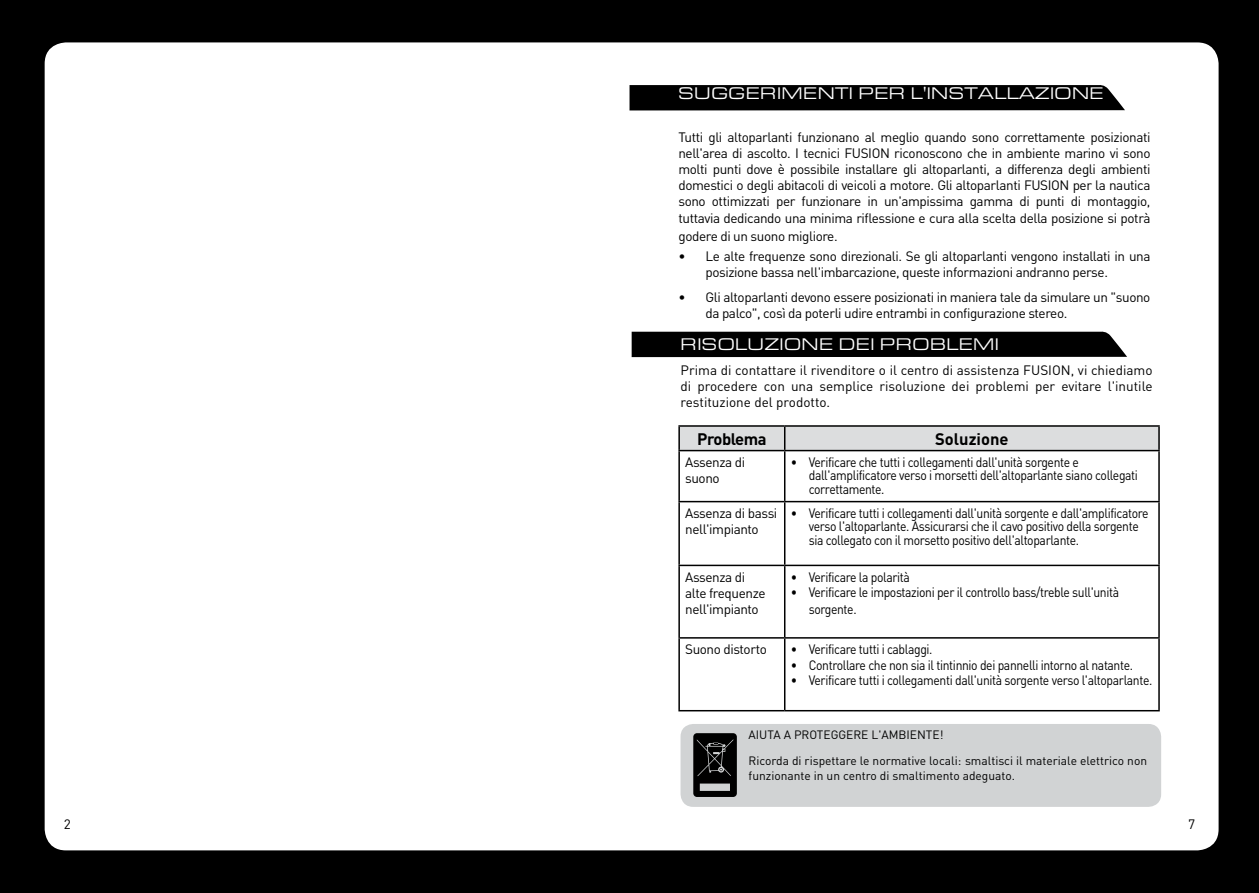
<style>
.page{position:relative;width:1259px;height:893px;background:#000}
.page>*{position:absolute;margin:0;border:0;box-sizing:border-box;transform-origin:0 0}
.t1{font:expanded 16.5px "Eurostile BQ";color:#fff}
.t2{font:700 16.5px "DIN Pro";color:#000}
.t3{font:700 16.5px "DIN Pro";letter-spacing:-.03em;color:#000}
.t4{font:13.5px/16.2px "DIN Pro";letter-spacing:-.03em;color:#000}
.t5{font:13.5px/13.5px "DIN Pro";letter-spacing:-.03em;color:#000;scale:.9 1}
.t6{font:12px/14.4px "DIN Pro";color:#000}
</style>
<div class="page">
<div style="left:45px;top:42px;width:1173px;height:808px;background:#fff;border-radius:21px"></div>
<div style="left:629px;top:85px;width:496px;height:25px;background:#000"></div>
<svg style="left:631px;top:331px;width:496px;height:26px;background:#0c0c0c"></svg>
<hr style="left:678px;top:425px;width:106px;height:2px;background:#000">
<hr style="left:678px;top:427px;width:2px;height:23px;background:#000">
<hr style="left:784px;top:425px;width:375px;height:2px;background:#000">
<svg style="left:679px;top:426px;width:480px;height:24px;background:#d2d3d4"></svg>
<hr style="left:678px;top:450px;width:106px;height:1px;background:#000">
<hr style="left:678px;top:451px;width:2px;height:50px;background:#000">
<hr style="left:784px;top:450px;width:375px;height:1px;background:#000">
<hr style="left:784px;top:451px;width:1px;height:50px;background:#000">
<hr style="left:1158px;top:451px;width:1px;height:50px;background:#000">
<hr style="left:678px;top:501px;width:106px;height:1px;background:#000">
<hr style="left:678px;top:502px;width:2px;height:63px;background:#000">
<hr style="left:784px;top:501px;width:375px;height:1px;background:#000">
<hr style="left:784px;top:502px;width:1px;height:63px;background:#000">
<hr style="left:1158px;top:502px;width:1px;height:63px;background:#000">
<hr style="left:678px;top:565px;width:106px;height:1px;background:#000">
<hr style="left:678px;top:566px;width:2px;height:71px;background:#000">
<hr style="left:784px;top:565px;width:375px;height:1px;background:#000">
<hr style="left:784px;top:566px;width:1px;height:71px;background:#000">
<hr style="left:1158px;top:566px;width:1px;height:71px;background:#000">
<hr style="left:678px;top:637px;width:106px;height:2px;background:#000">
<hr style="left:678px;top:639px;width:2px;height:71px;background:#000">
<hr style="left:784px;top:637px;width:375px;height:2px;background:#000">
<hr style="left:784px;top:639px;width:1px;height:71px;background:#000">
<hr style="left:1158px;top:639px;width:1px;height:71px;background:#000">
<hr style="left:678px;top:710px;width:106px;height:1px;background:#000">
<hr style="left:784px;top:710px;width:375px;height:1px;background:#000">
<div style="left:680px;top:724px;width:481px;height:83px;background:#d1d3d4;border-radius:13px"></div>
<svg style="left:693px;top:733px;width:44px;height:64px;background:#212122"></svg>
<p class="t1" style="left:678px;top:84px;width:427px">SUGGERIMENTI PER L'INSTALLAZIONE</p>
<p class="t4" style="left:678px;top:127px;width:474px;text-align:justify">Tutti gli altoparlanti funzionano al meglio quando sono correttamente posizionati nell'area di ascolto. I tecnici FUSION riconoscono che in ambiente marino vi sono molti punti dove è possibile installare gli altoparlanti, a differenza degli ambienti domestici o degli abitacoli di veicoli a motore. Gli altoparlanti FUSION per la nautica sono ottimizzati per funzionare in un'ampissima gamma di punti di montaggio, tuttavia dedicando una minima riflessione e cura alla scelta della posizione si potrà</p>
<p class="t4" style="left:678px;top:226px;width:161px">godere di un suono migliore.</p>
<p class="t4" style="left:705px;top:247px;width:446px;text-indent:-27px">• Le alte frequenze sono direzionali. Se gli altoparlanti vengono installati in una posizione bassa nell'imbarcazione, queste informazioni andranno perse.</p>
<p class="t4" style="left:705px;top:288px;width:446px;text-indent:-27px">• Gli altoparlanti devono essere posizionati in maniera tale da simulare un "suono da palco", così da poterli udire entrambi in configurazione stereo.</p>
<p class="t1" style="left:680px;top:335px;width:320px">RISOLUZIONE DEI PROBLEMI</p>
<p class="t4" style="left:680px;top:360px;width:473px;text-align:justify">Prima di contattare il rivenditore o il centro di assistenza FUSION, vi chiediamo di procedere con una semplice risoluzione dei problemi per evitare l'inutile restituzione del prodotto.</p>
<p class="t3" style="left:697px;top:427px;width:71px">Problema</p>
<p class="t2" style="left:935px;top:427px;width:75px">Soluzione</p>
<p class="t4" style="left:685px;top:453px;width:62px">Assenza di suono</p>
<p class="t5" style="left:808px;top:454px;width:367px;text-indent:-18px">• Verificare che tutti i collegamenti dall'unità sorgente e dall'amplificatore verso i morsetti dell'altoparlante siano collegati correttamente.</p>
<p class="t4" style="left:685px;top:504px;width:94px">Assenza di bassi nell'impianto</p>
<p class="t5" style="left:808px;top:505px;width:379px;text-indent:-18px">• Verificare tutti i collegamenti dall'unità sorgente e dall'amplificatore verso l'altoparlante. Assicurarsi che il cavo positivo della sorgente sia collegato con il morsetto positivo dell'altoparlante.</p>
<p class="t4" style="left:685px;top:567px;width:82px">Assenza di alte frequenze nell'impianto</p>
<p class="t5" style="left:790px;top:569px;width:134px">• Verificare la polarità</p>
<p class="t5" style="left:808px;top:583px;width:346px;line-height:16.2px;text-indent:-18px">• Verificare le impostazioni per il controllo bass/treble sull'unità sorgente.</p>
<p class="t4" style="left:685px;top:640px;width:83px">Suono distorto</p>
<p class="t5" style="left:790px;top:641px;width:159px">• Verificare tutti i cablaggi.</p>
<p class="t5" style="left:790px;top:657px;width:382px">• Controllare che non sia il tintinnio dei pannelli intorno al natante.</p>
<p class="t5" style="left:790px;top:672px;width:403px">• Verificare tutti i collegamenti dall'unità sorgente verso l'altoparlante.</p>
<p class="t6" style="left:748px;top:726px;width:196px">AIUTA A PROTEGGERE L'AMBIENTE!</p>
<p class="t6" style="left:748px;top:753px;width:400px">Ricorda di rispettare le normative locali: smaltisci il materiale elettrico non funzionante in un centro di smaltimento adeguato.</p>
<p class="t4" style="left:64px;top:814px;width:9px">2</p>
<p class="t4" style="left:1188px;top:814px;width:9px">7</p>
</div>
